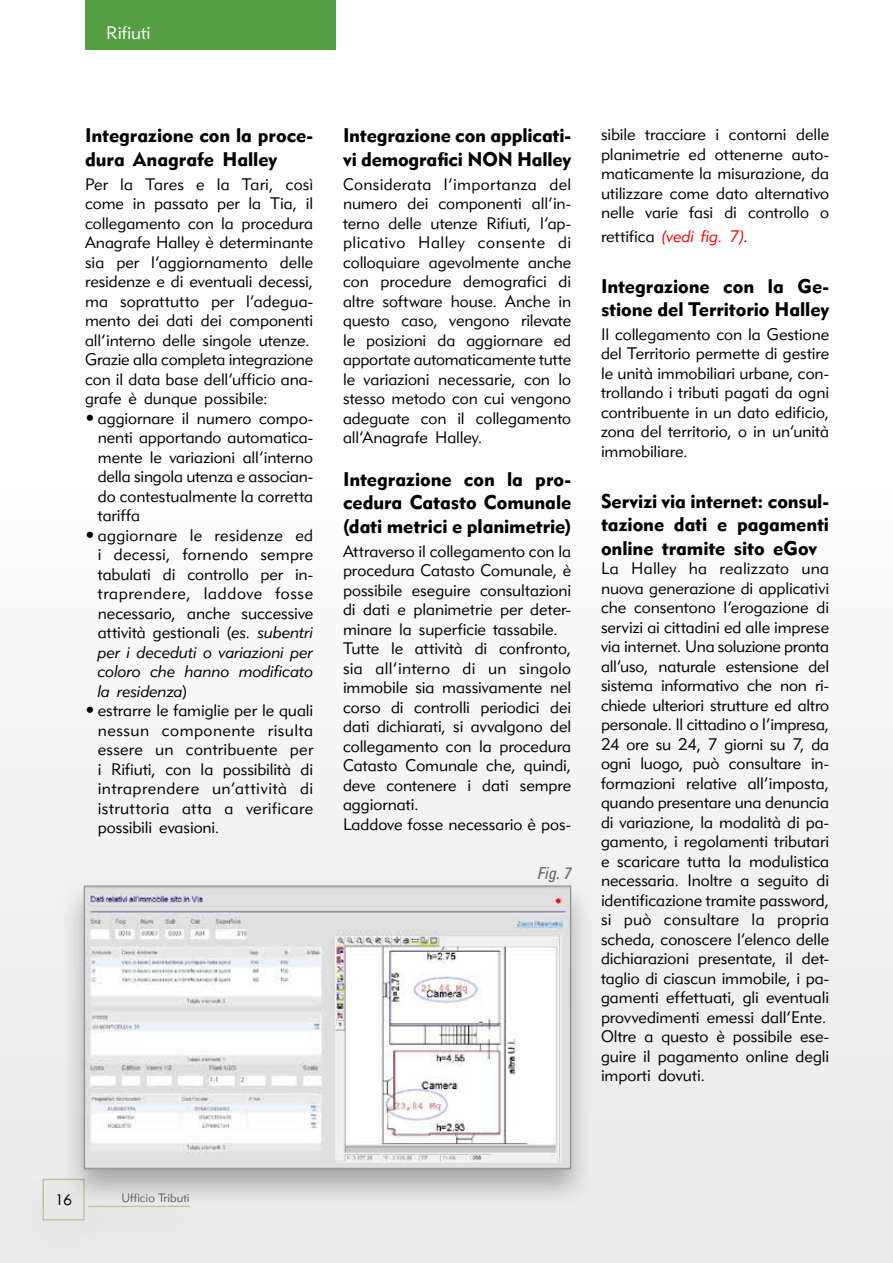
<style>
.page{position:relative;width:893px;height:1263px;background:#fff}
.page>*{position:absolute;margin:0;border:0;box-sizing:border-box;transform-origin:0 0}
.t1{font:19.5px/23.4px "Geometric 415 BT Black A";letter-spacing:-.005em;color:#000}
.t2{font:18px "Geometric 415 BT Lite A";color:#fff}
.t3{font:16.5px/19.5px "Geometric 415 BT Lite A";color:#000;text-align:justify}
.t4{font:16.5px/19.5px "Geometric 415 BT Lite Italic A";color:#000;text-align:justify}
.t5{font:16.5px "Geometric 415 BT Lite Italic A";color:#f00}
.t6{font:italic condensed 16.5px "Univers LT";color:#636363}
.t7{font:15px "Geometric 415 BT Lite A";color:#000}
.t8{font:12px "Geometric 415 BT Lite A";color:#636363}
.s1{font-family:"Futura"}
.s2{font-family:"Geometric 415 BT Lite Italic A"}
.s3{font-family:"Geometric 415 BT Lite A"}
.s4{font-family:"Geometric 415 BT Lite A";color:#000}
</style>
<div class="page">
<div style="left:0;top:0;width:893px;height:1263px;background:linear-gradient(to right,#fbfbfb,#f7f7f7)"></div>
<div style="left:19px;top:1170px;width:89px;height:89px;background:#e9e9e9"></div>
<div style="left:43px;top:1179px;width:42px;height:41px;border:1px solid #afca9a"></div>
<div style="left:69px;top:1197px;width:140px;height:49px;background:#e9e9e9"></div>
<div style="left:60px;top:876px;width:535px;height:332px;background:#000;opacity:.3"></div>
<img style="left:86px;top:887px;width:483px;height:280px">
<div style="left:84px;top:885px;width:487px;height:284px;border:1px solid #939393"></div>
<div style="left:85px;top:0;width:250px;height:49px;background:#549f42"></div>
<p class="t2" style="left:106px;top:22px;width:46px">Rifiuti</p>
<p class="t1" style="left:85px;top:124px;width:230px">Integrazione con la proce&shy;dura Anagrafe Halley</p>
<p class="t3" style="left:85px;top:174px;width:230px;text-align:left">Per la Tares e la Tari, così come in passato per la Tia, il collegamento con la procedura<br>Anagrafe Halley è determinante sia per l’aggiornamento delle residenze e di eventuali decessi, ma soprattutto per l’adegua&shy;mento dei dati dei componenti all’interno delle singole utenze.<br>Grazie alla completa integrazione con il data base dell’ufficio ana&shy;grafe è dunque possibile:</p>
<p class="t3" style="left:98px;top:408px;width:217px;text-indent:-13px"><span class="s1">•</span> aggiornare il numero compo&shy;nenti apportando automatica&shy;mente le variazioni all’interno della singola utenza e associan&shy;do contestualmente la corretta tariffa</p>
<p class="t3" style="left:98px;top:525px;width:217px;text-indent:-13px"><span class="s1">•</span> aggiornare le residenze ed i decessi, fornendo sempre tabulati di controllo per in&shy;traprendere, laddove fosse necessario, anche successive attività gestionali (<span class="s2">es. subentri</span></p>
<p class="t4" style="left:98px;top:642px;width:217px">per i deceduti o variazioni per coloro che hanno modificato la residenza<span class="s3">)</span></p>
<p class="t3" style="left:98px;top:700px;width:217px;text-indent:-13px"><span class="s1">•</span> estrarre le famiglie per le quali nessun componente risulta essere un contribuente per i Rifiuti, con la possibilità di intraprendere un’attività di istruttoria atta a verificare possibili evasioni.</p>
<p class="t1" style="left:343px;top:124px;width:230px">Integrazione con applicati&shy;vi demografici NON Halley</p>
<p class="t3" style="left:343px;top:174px;width:230px">Considerata l’importanza del numero dei componenti all’in&shy;terno delle utenze Rifiuti, l’ap&shy;plicativo Halley consente di colloquiare agevolmente anche con procedure demografici di altre software house. Anche in questo caso, vengono rilevate le posizioni da aggiornare ed apportate automaticamente tutte le variazioni necessarie, con lo stesso metodo con cui vengono adeguate con il collegamento all’Anagrafe Halley.</p>
<p class="t1" style="left:343px;top:467px;width:230px;text-align:justify">Integrazione con la pro&shy;cedura Catasto Comunale (dati metrici e planimetrie)</p>
<p class="t3" style="left:343px;top:541px;width:230px;text-align:left">Attraverso il collegamento con la procedura Catasto Comunale, è possibile eseguire consultazioni di dati e planimetrie per deter&shy;minare la superficie tassabile.<br>Tutte le attività di confronto, sia all’interno di un singolo immobile sia massivamente nel corso di controlli periodici dei dati dichiarati, si avvalgono del collegamento con la procedura<br>Catasto Comunale che, quindi, deve contenere i dati sempre aggiornati.<br>Laddove fosse necessario è pos-</p>
<p class="t6" style="left:537px;top:863px;width:35px">Fig. 7</p>
<p class="t3" style="left:601px;top:124px;width:230px">sibile tracciare i contorni delle planimetrie ed ottenerne auto&shy;maticamente la misurazione, da utilizzare come dato alternativo nelle varie fasi di controllo o</p>
<p class="t5" style="left:601px;top:226px;width:148px"><span class="s4">rettifica</span> (vedi fig. 7)<span class="s4">.</span></p>
<p class="t1" style="left:601px;top:274px;width:230px">Integrazione con la Ge&shy;stione del Territorio Halley</p>
<p class="t3" style="left:601px;top:324px;width:230px">Il collegamento con la Gestione del Territorio permette di gestire le unità immobiliari urbane, con&shy;trollando i tributi pagati da ogni contribuente in un dato edificio, zona del territorio, o in un’unità immobiliare.</p>
<p class="t1" style="left:601px;top:489px;width:230px;text-align:justify">Servizi via internet: consul&shy;tazione dati e pagamenti online tramite sito eGov</p>
<p class="t3" style="left:601px;top:558px;width:230px;text-align:left">La Halley ha realizzato una nuova generazione di applicativi che consentono l’erogazione di servizi ai cittadini ed alle imprese via internet. Una soluzione pronta all’uso, naturale estensione del sistema informativo che non ri&shy;chiede ulteriori strutture ed altro personale. Il cittadino o l’impresa,<br>24 ore su 24, 7 giorni su 7, da ogni luogo, può consultare in&shy;formazioni relative all’imposta, quando presentare una denuncia di variazione, la modalità di pa&shy;gamento, i regolamenti tributari e scaricare tutta la modulistica necessaria. Inoltre a seguito di identificazione tramite password, si può consultare la propria scheda, conoscere l’elenco delle dichiarazioni presentate, il det&shy;taglio di ciascun immobile, i pa&shy;gamenti effettuati, gli eventuali provvedimenti emessi dall’Ente.<br>Oltre a questo è possibile ese&shy;guire il pagamento online degli importi dovuti.</p>
<p class="t7" style="left:55px;top:1190px;width:19px">16</p>
<p class="t8" style="left:121px;top:1190px;width:70px">Ufficio Tributi</p>
</div>
